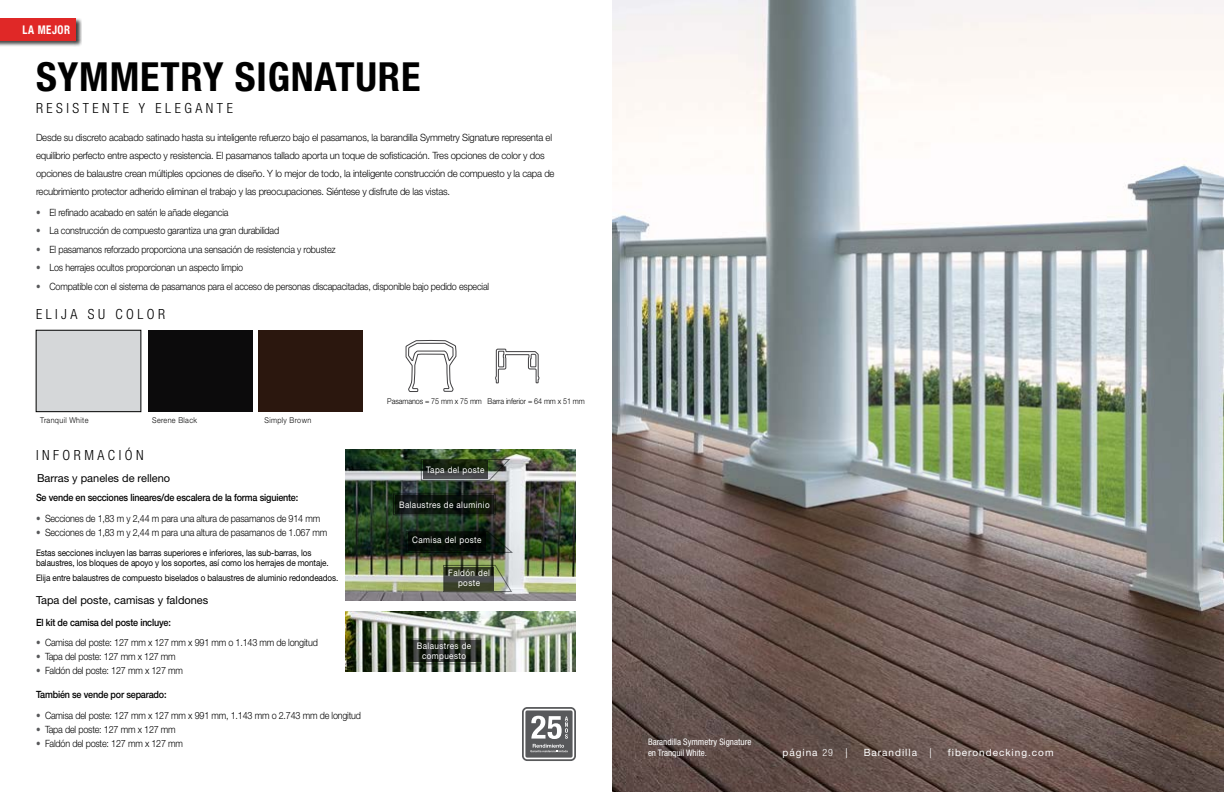
<style>
.page{position:relative;width:1224px;height:792px;background:#fff}
.page>*{position:absolute;margin:0;border:0;box-sizing:border-box;transform-origin:0 0}
.t1{font:700 condensed 40.1px "Helvetica Neue LT Std";letter-spacing:.02em;color:#000}
.t2{font:300 condensed 14px "Helvetica Neue LT Std";letter-spacing:.25em;color:#000}
.t3{font:700 condensed 12px "Helvetica Neue LT Std";letter-spacing:.05em;color:#fff;scale:.9 1}
.t4{font:11px "Helvetica Neue LT Std";color:#000}
.t5{font:300 10px "Helvetica Neue LT Std";letter-spacing:-.02em;color:#000;scale:.9 1}
.t6{font:300 10px/18px "Helvetica Neue LT Std";letter-spacing:-.02em;color:#000;scale:.95 1}
.t7{font:500 10px "Helvetica Neue LT Std";letter-spacing:-.02em;color:#000;scale:.9 1}
.t8{font:10px "Helvetica Neue LT Std";letter-spacing:.1em;color:#fff}
.t9{font:9px/10px "Helvetica Neue LT Std";letter-spacing:-.01em;color:#000;scale:.9 1}
.t10{font:9px/10px "Helvetica Neue LT Std";letter-spacing:.05em;color:#fff;text-align:center;scale:.9 1}
.t11{font:condensed 9px/11px "Helvetica Neue LT Std";color:#fff}
.t12{font:300 8px "Helvetica Neue LT Std";letter-spacing:-.01em;color:#000;scale:.9 1}
.t13{font:300 8px "Helvetica Neue LT Std";letter-spacing:.05em;color:#000;scale:.9 1}
.s1{color:#58595b}
.s2{font-weight:300;font-stretch:condensed}
</style>
<div class="page">
<img style="left:612px;top:0;width:612px;height:792px">
<div style="left:0;top:18px;width:82px;height:29px;background:#000;opacity:.75"></div>
<div style="left:0;top:18px;width:76px;height:22px;background:#e02827"></div>
<img style="left:346px;top:450px;width:230px;height:151px">
<svg style="left:395px;top:495px;width:99px;height:18px;fill:#0d160c"></svg>
<svg style="left:405px;top:531px;width:109px;height:22px"></svg>
<svg style="left:443px;top:564px;width:70px;height:28px"></svg>
<img style="left:346px;top:612px;width:230px;height:59px">
<svg style="left:409px;top:641px;width:71px;height:21px"></svg>
<div style="left:407px;top:639px;width:75px;height:25px;border:1px solid #808285"></div>
<div style="left:148px;top:330px;width:105px;height:82px;background:#0c0b0c"></div>
<div style="left:259px;top:330px;width:104px;height:82px;background:#2b170e"></div>
<div style="left:36px;top:330px;width:105px;height:82px;background:#d5d7d9"></div>
<div style="left:36px;top:330px;width:105px;height:82px;border:1px solid #000"></div>
<svg style="left:405px;top:340px;width:135px;height:141px"></svg>
<svg style="left:522px;top:707px;width:54px;height:54px"></svg>
<div style="left:524px;top:709px;width:50px;height:50px;background:#fff;border-radius:3px"></div>
<div style="left:525px;top:710px;width:48px;height:48px;background:#58595b;border-radius:2px"></div>
<svg style="left:530px;top:716px;width:38px;height:36px"></svg>
<p class="t3" style="left:23px;top:22px;width:54px">LA MEJOR</p>
<h1 class="t1" style="left:36px;top:52px;width:386px">SYMMETRY SIGNATURE</h1>
<h2 class="t2" style="left:36px;top:100px;width:198px">RESISTENTE Y ELEGANTE</h2>
<p class="t6" style="left:36px;top:128px;width:547px">Desde su discreto acabado satinado hasta su inteligente refuerzo bajo el pasamanos, la barandilla Symmetry Signature representa el equilibrio perfecto entre aspecto y resistencia. El pasamanos tallado aporta un toque de sofisticación. Tres opciones de color y dos opciones de balaustre crean múltiples opciones de diseño. Y lo mejor de todo, la inteligente construcción de compuesto y la capa de recubrimiento protector adherido eliminan el trabajo y las preocupaciones. Siéntese y disfrute de las vistas.</p>
<p class="t5" style="left:36px;top:206px;width:215px"><span class="s1">•</span> El refinado acabado en satén le añade elegancia</p>
<p class="t5" style="left:36px;top:224px;width:272px"><span class="s1">•</span> La construcción de compuesto garantiza una gran durabilidad</p>
<p class="t5" style="left:36px;top:243px;width:335px"><span class="s1">•</span> El pasamanos reforzado proporciona una sensación de resistencia y robustez</p>
<p class="t5" style="left:36px;top:261px;width:232px"><span class="s1">•</span> Los herrajes ocultos proporcionan un aspecto limpio</p>
<p class="t5" style="left:36px;top:280px;width:505px"><span class="s1">•</span> Compatible con el sistema de pasamanos para el acceso de personas discapacitadas, disponible bajo pedido especial</p>
<h2 class="t2" style="left:36px;top:306px;width:131px">ELIJA SU COLOR</h2>
<p class="t13" style="left:40px;top:415px;width:55px">Tranquil White</p>
<p class="t13" style="left:152px;top:415px;width:51px">Serene Black</p>
<p class="t13" style="left:264px;top:415px;width:53px">Simply Brown</p>
<h2 class="t2" style="left:36px;top:447px;width:109px">INFORMACIÓN</h2>
<p class="t4" style="left:37px;top:472px;width:135px">Barras y paneles de relleno</p>
<p class="t7" style="left:36px;top:492px;width:293px">Se vende en secciones lineares/de escalera de la forma siguiente:</p>
<p class="t5" style="left:36px;top:512px;width:317px"><span class="s1">•</span> Secciones de 1,83 m y 2,44 m para una altura de pasamanos de 914 mm</p>
<p class="t5" style="left:36px;top:526px;width:325px"><span class="s1">•</span> Secciones de 1,83 m y 2,44 m para una altura de pasamanos de 1.067 mm</p>
<p class="t9" style="left:36px;top:548px;width:327px">Estas secciones incluyen las barras superiores e inferiores, las sub-barras, los balaustres, los bloques de apoyo y los soportes, así como los herrajes de montaje.</p>
<p class="t9" style="left:36px;top:572px;width:338px">Elija entre balaustres de compuesto biselados o balaustres de aluminio redondeados.</p>
<p class="t7" style="left:36px;top:616px;width:151px">El kit de camisa del poste incluye:</p>
<p class="t5" style="left:36px;top:637px;width:315px"><span class="s1">•</span> Camisa del poste: 127 mm x 127 mm x 991 mm o 1.143 mm de longitud</p>
<p class="t5" style="left:36px;top:651px;width:157px"><span class="s1">•</span> Tapa del poste: 127 mm x 127 mm</p>
<p class="t5" style="left:36px;top:665px;width:165px"><span class="s1">•</span> Faldón del poste: 127 mm x 127 mm</p>
<p class="t7" style="left:36px;top:689px;width:147px">También se vende por separado:</p>
<p class="t5" style="left:36px;top:709px;width:363px"><span class="s1">•</span> Camisa del poste: 127 mm x 127 mm x 991 mm, 1.143 mm o 2.743 mm de longitud</p>
<p class="t5" style="left:36px;top:723px;width:157px"><span class="s1">•</span> Tapa del poste: 127 mm x 127 mm</p>
<p class="t5" style="left:36px;top:737px;width:165px"><span class="s1">•</span> Faldón del poste: 127 mm x 127 mm</p>
<p class="t4" style="left:36px;top:594px;width:174px">Tapa del poste, camisas y faldones</p>
<p class="t12" style="left:387px;top:396px;width:221px">Pasamanos = 75 mm x 75 mm Barra inferior = 64 mm x 51 mm</p>
<p class="t10" style="left:426px;top:465px;width:66px">Tapa del poste</p>
<p class="t10" style="left:399px;top:499px;width:102px">Balaustres de aluminio</p>
<p class="t10" style="left:412px;top:535px;width:78px">Camisa del poste</p>
<p class="t10" style="left:448px;top:568px;width:48px">Faldón del poste</p>
<p class="t10" style="left:417px;top:641px;width:62px">Balaustres de compuesto</p>
<p class="t11" style="left:648px;top:736px;width:105px">Barandilla Symmetry Signature en Tranquil White.</p>
<p class="t8" style="left:782px;top:746px;width:67px">página <span class="s2">29</span> |</p>
<p class="t8" style="left:864px;top:746px;width:70px">Barandilla |</p>
<p class="t8" style="left:948px;top:746px;width:107px">fiberondecking.com</p>
</div>
